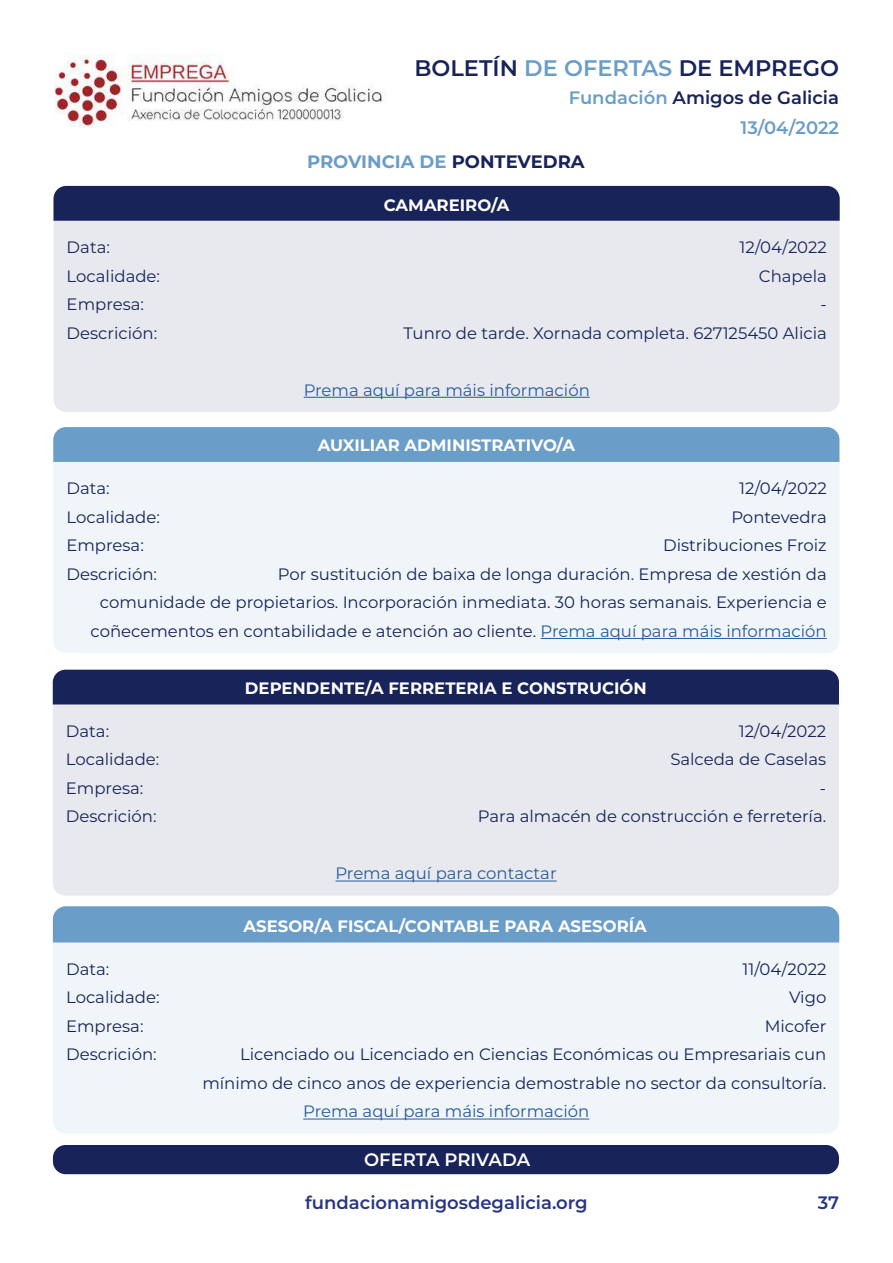
<style>
.page{position:relative;width:893px;height:1263px;background:#fff}
.page>*{position:absolute;margin:0;border:0;box-sizing:border-box;transform-origin:0 0}
.t1{font:600 22.5px "Montserrat";color:#172359}
.t2{font:600 18px/30.3px "Montserrat";color:#6a9dc8;text-align:right}
.t3{font:600 18px "Montserrat";color:#283583}
.t4{font:700 18px "Montserrat";color:#6a9dc8}
.t5{font:600 18px "Montserrat";letter-spacing:-.005em;color:#fff}
.t6{font:16.5px/28.5px "Montserrat";color:#172359;text-align:right}
.t7{font:700 16.5px "Montserrat";color:#fff}
.t8{font:16.5px "Montserrat";color:#275b9b}
.s1{color:#6a9dc8}
.s2{color:#172359}
.s3{color:#275b9b}
</style>
<div class="page">
<img style="left:55px;top:54px;width:327px;height:73px">
<div style="left:53px;top:1145px;width:786px;height:29px;background:#172359;border-radius:13px"></div>
<div style="left:53px;top:221px;width:787px;height:191px;background:#e8e9ee"></div>
<div style="left:53px;top:462px;width:786px;height:191px;background:#f0f5f9"></div>
<div style="left:53px;top:186px;width:787px;height:35px;background:#172359"></div>
<div style="left:53px;top:427px;width:786px;height:35px;background:#6a9dc8"></div>
<hr style="left:304px;top:397px;width:286px;height:1px;background:#275b9b">
<hr style="left:541px;top:638px;width:286px;height:1px;background:#275b9b">
<div style="left:53px;top:704px;width:786px;height:192px;background:#e8e9ee"></div>
<div style="left:53px;top:942px;width:786px;height:192px;background:#f0f5f9"></div>
<div style="left:53px;top:670px;width:786px;height:34px;background:#172359"></div>
<div style="left:53px;top:906px;width:786px;height:36px;background:#6a9dc8"></div>
<hr style="left:335px;top:881px;width:222px;height:1px;background:#275b9b">
<hr style="left:303px;top:1118px;width:286px;height:1px;background:#275b9b">
<h1 class="t1" style="left:414px;top:52px;width:426px">BOLETÍN <span class="s1">DE OFERTAS</span> DE EMPREGO</h1>
<p class="t2" style="left:569px;top:81px;width:272px">Fundación <span class="s2">Amigos de Galicia<br></span>13/04/2022</p>
<p class="t4" style="left:307px;top:148px;width:279px">PROVINCIA DE <span class="s2">PONTEVEDRA</span></p>
<p class="t7" style="left:384px;top:193px;width:127px">CAMAREIRO/A</p>
<p class="t6" style="left:67px;top:232px;width:45px">Data:</p>
<p class="t6" style="left:739px;top:232px;width:89px">12/04/2022</p>
<p class="t6" style="left:67px;top:261px;width:95px">Localidade:</p>
<p class="t6" style="left:759px;top:261px;width:70px">Chapela</p>
<p class="t6" style="left:67px;top:289px;width:79px">Empresa:</p>
<p class="t6" style="left:821px;top:289px;width:8px">-</p>
<p class="t6" style="left:67px;top:318px;width:92px">Descrición:</p>
<p class="t6" style="left:403px;top:318px;width:425px">Tunro de tarde. Xornada completa. 627125450 Alicia</p>
<p class="t8" style="left:304px;top:378px;width:288px">Prema aquí para máis información</p>
<p class="t7" style="left:318px;top:433px;width:259px">AUXILIAR ADMINISTRATIVO/A</p>
<p class="t6" style="left:66px;top:474px;width:45px">Data:</p>
<p class="t6" style="left:739px;top:474px;width:89px">12/04/2022</p>
<p class="t6" style="left:66px;top:502px;width:95px">Localidade:</p>
<p class="t6" style="left:731px;top:502px;width:97px">Pontevedra</p>
<p class="t6" style="left:66px;top:531px;width:79px">Empresa:</p>
<p class="t6" style="left:663px;top:531px;width:165px">Distribuciones Froiz</p>
<p class="t6" style="left:66px;top:559px;width:92px">Descrición:</p>
<p class="t6" style="left:91px;top:559px;width:738px">Por sustitución de baixa de longa duración. Empresa de xestión da<br>comunidade de propietarios. Incorporación inmediata. 30 horas semanais. Experiencia e coñecementos en contabilidade e atención ao cliente. <span class="s3">Prema aquí para máis información</span></p>
<p class="t7" style="left:245px;top:676px;width:403px">DEPENDENTE/A FERRETERIA E CONSTRUCIÓN</p>
<p class="t6" style="left:66px;top:716px;width:45px">Data:</p>
<p class="t6" style="left:739px;top:716px;width:89px">12/04/2022</p>
<p class="t6" style="left:66px;top:745px;width:95px">Localidade:</p>
<p class="t6" style="left:670px;top:745px;width:157px">Salceda de Caselas</p>
<p class="t6" style="left:66px;top:773px;width:79px">Empresa:</p>
<p class="t6" style="left:820px;top:773px;width:8px">-</p>
<p class="t6" style="left:66px;top:802px;width:92px">Descrición:</p>
<p class="t6" style="left:478px;top:802px;width:350px">Para almacén de construcción e ferretería.</p>
<p class="t8" style="left:335px;top:862px;width:223px">Prema aquí para contactar</p>
<p class="t7" style="left:244px;top:914px;width:405px">ASESOR/A FISCAL/CONTABLE PARA ASESORÍA</p>
<p class="t6" style="left:66px;top:954px;width:45px">Data:</p>
<p class="t6" style="left:742px;top:954px;width:85px">11/04/2022</p>
<p class="t6" style="left:66px;top:983px;width:95px">Localidade:</p>
<p class="t6" style="left:789px;top:983px;width:39px">Vigo</p>
<p class="t6" style="left:66px;top:1011px;width:79px">Empresa:</p>
<p class="t6" style="left:765px;top:1011px;width:63px">Micofer</p>
<p class="t6" style="left:66px;top:1040px;width:92px">Descrición:</p>
<p class="t6" style="left:202px;top:1040px;width:626px">Licenciado ou Licenciado en Ciencias Económicas ou Empresariais cun mínimo de cinco anos de experiencia demostrable no sector da consultoría.</p>
<p class="t8" style="left:303px;top:1100px;width:288px">Prema aquí para máis información</p>
<p class="t5" style="left:364px;top:1147px;width:168px">OFERTA PRIVADA</p>
<p class="t3" style="left:305px;top:1190px;width:284px">fundacionamigosdegalicia.org</p>
<p class="t3" style="left:818px;top:1190px;width:23px">37</p>
</div>
